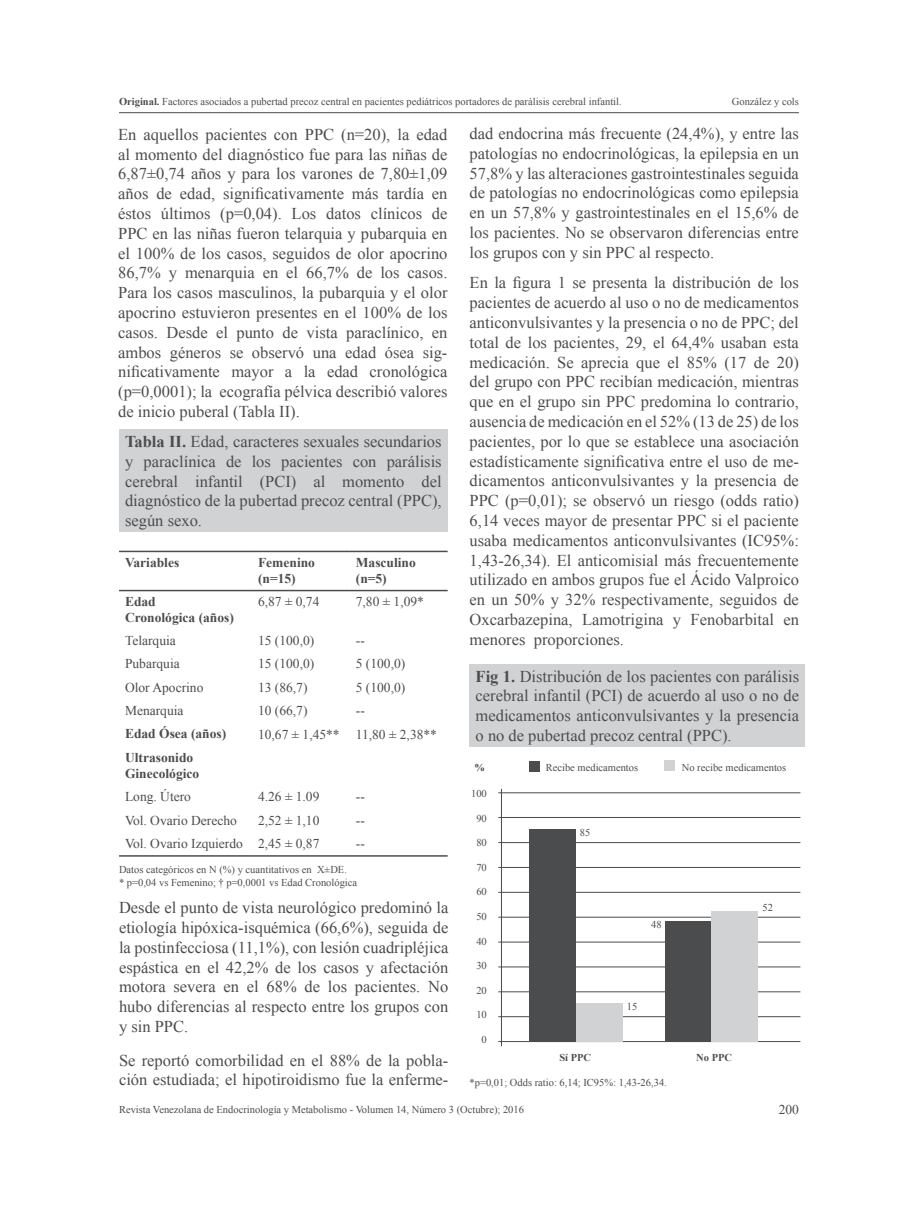
<style>
.page{position:relative;width:918px;height:1212px;background:#fff}
.page>*{position:absolute;margin:0;border:0;box-sizing:border-box;transform-origin:0 0}
.contenido_general{font:16.5px/19.8px "Times New Roman";color:#4b4c4d;text-align:justify}
.tabla{font:16.5px/19.8px "Times New Roman";color:#4b4c4d;text-align:justify}
.contenido_general-2{font:13.5px "Times New Roman";color:#4b4c4d}
.tabla-2{font:700 13.5px "Times New Roman";color:#4b4c4d}
.tabla-3{font:13.5px "Times New Roman";color:#4b4c4d}
.tabla-4{font:10.5px "Times New Roman";color:#4b4c4d}
.figura{font:10.5px "Times New Roman";color:#4b4c4d}
.figura-2{font:700 10.5px "Times New Roman";color:#4b4c4d}
.s1{font-weight:700}
</style>
<div class="page">
<hr style="left:119px;top:112px;width:680px;height:1px;background:#4b4c4d">
<div style="left:119px;top:430px;width:329px;height:102px;background:#d1d2d4"></div>
<hr style="left:119px;top:551px;width:133px;height:1px;background:#4b4c4d">
<hr style="left:252px;top:551px;width:98px;height:1px;background:#4b4c4d">
<hr style="left:350px;top:551px;width:98px;height:1px;background:#4b4c4d">
<hr style="left:119px;top:590px;width:133px;height:1px;background:#4b4c4d">
<hr style="left:252px;top:590px;width:98px;height:1px;background:#4b4c4d">
<hr style="left:350px;top:590px;width:98px;height:1px;background:#4b4c4d">
<hr style="left:119px;top:855px;width:133px;height:2px;background:#4b4c4d">
<hr style="left:252px;top:855px;width:98px;height:2px;background:#4b4c4d">
<hr style="left:350px;top:855px;width:98px;height:2px;background:#4b4c4d">
<div style="left:470px;top:664px;width:335px;height:83px;background:#d1d2d4"></div>
<hr style="left:498px;top:817px;width:302px;height:1px;background:#4b4c4d">
<hr style="left:498px;top:792px;width:302px;height:1px;background:#4b4c4d">
<hr style="left:501px;top:789px;width:1px;height:257px;background:#4b4c4d">
<hr style="left:498px;top:842px;width:302px;height:1px;background:#4b4c4d">
<hr style="left:498px;top:867px;width:302px;height:1px;background:#4b4c4d">
<hr style="left:498px;top:892px;width:302px;height:1px;background:#4b4c4d">
<hr style="left:498px;top:917px;width:302px;height:1px;background:#4b4c4d">
<hr style="left:498px;top:942px;width:302px;height:1px;background:#4b4c4d">
<hr style="left:498px;top:967px;width:302px;height:1px;background:#4b4c4d">
<hr style="left:498px;top:991px;width:302px;height:1px;background:#4b4c4d">
<hr style="left:498px;top:1016px;width:302px;height:1px;background:#4b4c4d">
<hr style="left:498px;top:1041px;width:302px;height:1px;background:#4b4c4d">
<div style="left:529px;top:829px;width:47px;height:212px;background:#4b4c4d"></div>
<div style="left:665px;top:921px;width:47px;height:120px;background:#4b4c4d"></div>
<div style="left:712px;top:911px;width:46px;height:130px;background:#d1d2d4"></div>
<div style="left:576px;top:1003px;width:47px;height:38px;background:#d1d2d4"></div>
<div style="left:529px;top:761px;width:10px;height:10px;background:#4b4c4d"></div>
<div style="left:665px;top:761px;width:10px;height:10px;background:#d1d2d4"></div>
<p class="tabla-4" style="left:119px;top:95px;width:504px"><span class="s1">Original.</span> Factores asociados a pubertad precoz central en pacientes pediátricos portadores de parálisis cerebral infantil.</p>
<p class="tabla-4" style="left:732px;top:95px;width:69px">González y cols</p>
<p class="contenido_general" style="left:118px;top:124px;width:331px">En aquellos pacientes con PPC (n=20), la edad al momento del diagnóstico fue para las niñas de 6,87±0,74 años y para los varones de 7,80±1,09 años de edad, significativamente más tardía en éstos últimos (p=0,04). Los datos clínicos de PPC en las niñas fueron telarquia y pubarquia en el 100% de los casos, seguidos de olor apocrino 86,7% y menarquia en el 66,7% de los casos.<br>Para los casos masculinos, la pubarquia y el olor apocrino estuvieron presentes en el 100% de los casos. Desde el punto de vista paraclínico, en ambos géneros se observó una edad ósea sig&shy;nificativamente mayor a la edad cronológica (p=0,0001); la ecografía pélvica describió valores de inicio puberal (Tabla II).</p>
<p class="contenido_general" style="left:470px;top:123px;width:331px">dad endocrina más frecuente (24,4%), y entre las patologías no endocrinológicas, la epilepsia en un 57,8% y las alteraciones gastrointestinales seguida de patologías no endocrinológicas como epilepsia en un 57,8% y gastrointestinales en el 15,6% de los pacientes. No se observaron diferencias entre los grupos con y sin PPC al respecto.</p>
<p class="contenido_general" style="left:470px;top:273px;width:331px">En la figura 1 se presenta la distribución de los pacientes de acuerdo al uso o no de medicamentos anticonvulsivantes y la presencia o no de PPC; del total de los pacientes, 29, el 64,4% usaban esta medicación. Se aprecia que el 85% (17 de 20) del grupo con PPC recibían medicación, mientras que en el grupo sin PPC predomina lo contrario, ausencia de medicación en el 52% (13 de 25) de los pacientes, por lo que se establece una asociación estadísticamente significativa entre el uso de me&shy;dicamentos anticonvulsivantes y la presencia de PPC (p=0,01); se observó un riesgo (odds ratio)<br>6,14 veces mayor de presentar PPC si el paciente usaba medicamentos anticonvulsivantes (IC95%:<br>1,43-26,34). El anticomisial más frecuentemente utilizado en ambos grupos fue el Ácido Valproico en un 50% y 32% respectivamente, seguidos de Oxcarbazepina, Lamotrigina y Fenobarbital en menores proporciones.</p>
<p class="tabla" style="left:125px;top:431px;width:318px"><span class="s1">Tabla II.</span> Edad, caracteres sexuales secundarios y paraclínica de los pacientes con parálisis cerebral infantil (PCI) al momento del diagnóstico de la pubertad precoz central (PPC), según sexo.</p>
<p class="tabla-2" style="left:125px;top:553px;width:56px">Variables</p>
<p class="tabla-2" style="left:258px;top:553px;width:58px">Femenino</p>
<p class="tabla-2" style="left:258px;top:569px;width:39px">(n=15)</p>
<p class="tabla-2" style="left:356px;top:553px;width:62px">Masculino</p>
<p class="tabla-2" style="left:356px;top:569px;width:32px">(n=5)</p>
<p class="contenido_general-2" style="left:258px;top:592px;width:63px">6,87 ± 0,74</p>
<p class="contenido_general-2" style="left:356px;top:592px;width:70px">7,80 ± 1,09*</p>
<p class="tabla-2" style="left:125px;top:592px;width:32px">Edad</p>
<p class="tabla-2" style="left:125px;top:608px;width:110px">Cronológica (años)</p>
<p class="tabla-3" style="left:125px;top:631px;width:52px">Telarquia</p>
<p class="contenido_general-2" style="left:258px;top:631px;width:58px">15 (100,0)</p>
<p class="contenido_general-2" style="left:356px;top:631px;width:10px">--</p>
<p class="tabla-3" style="left:125px;top:655px;width:56px">Pubarquia</p>
<p class="contenido_general-2" style="left:258px;top:655px;width:58px">15 (100,0)</p>
<p class="contenido_general-2" style="left:356px;top:655px;width:51px">5 (100,0)</p>
<p class="tabla-3" style="left:125px;top:678px;width:80px">Olor Apocrino</p>
<p class="contenido_general-2" style="left:258px;top:678px;width:51px">13 (86,7)</p>
<p class="contenido_general-2" style="left:356px;top:678px;width:51px">5 (100,0)</p>
<p class="tabla-3" style="left:125px;top:702px;width:60px">Menarquia</p>
<p class="contenido_general-2" style="left:258px;top:702px;width:51px">10 (66,7)</p>
<p class="contenido_general-2" style="left:356px;top:702px;width:10px">--</p>
<p class="tabla-2" style="left:125px;top:724px;width:103px">Edad Ósea (años)</p>
<p class="contenido_general-2" style="left:258px;top:725px;width:83px">10,67 ± 1,45**</p>
<p class="contenido_general-2" style="left:356px;top:725px;width:83px">11,80 ± 2,38**</p>
<p class="tabla-2" style="left:125px;top:748px;width:70px">Ultrasonido</p>
<p class="tabla-2" style="left:125px;top:764px;width:76px">Ginecológico</p>
<p class="tabla-3" style="left:125px;top:787px;width:67px">Long. Útero</p>
<p class="contenido_general-2" style="left:258px;top:787px;width:63px">4.26 ± 1.09</p>
<p class="contenido_general-2" style="left:356px;top:787px;width:10px">--</p>
<p class="tabla-3" style="left:125px;top:811px;width:113px">Vol. Ovario Derecho</p>
<p class="contenido_general-2" style="left:258px;top:811px;width:63px">2,52 ± 1,10</p>
<p class="contenido_general-2" style="left:356px;top:811px;width:10px">--</p>
<p class="tabla-3" style="left:125px;top:834px;width:119px">Vol. Ovario Izquierdo</p>
<p class="contenido_general-2" style="left:258px;top:834px;width:63px">2,45 ± 0,87</p>
<p class="contenido_general-2" style="left:356px;top:834px;width:10px">--</p>
<p class="tabla-4" style="left:119px;top:862px;width:229px">Datos categóricos en N (%) y cuantitativos en X±DE.</p>
<p class="tabla-4" style="left:119px;top:875px;width:240px">* p=0,04 vs Femenino; † p=0,0001 vs Edad Cronológica</p>
<p class="tabla" style="left:476px;top:666px;width:325px"><span class="s1">Fig 1.</span> Distribución de los pacientes con parálisis cerebral infantil (PCI) de acuerdo al uso o no de medicamentos anticonvulsivantes y la presencia o no de pubertad precoz central (PPC).</p>
<p class="figura-2" style="left:475px;top:760px;width:12px">%</p>
<p class="figura" style="left:471px;top:786px;width:17px">100</p>
<p class="figura" style="left:476px;top:811px;width:12px">90</p>
<p class="figura" style="left:476px;top:836px;width:12px">80</p>
<p class="figura" style="left:476px;top:860px;width:12px">70</p>
<p class="figura" style="left:476px;top:885px;width:12px">60</p>
<p class="figura" style="left:476px;top:909px;width:12px">50</p>
<p class="figura" style="left:476px;top:934px;width:12px">40</p>
<p class="figura" style="left:476px;top:959px;width:12px">30</p>
<p class="figura" style="left:476px;top:983px;width:12px">20</p>
<p class="figura" style="left:476px;top:1008px;width:12px">10</p>
<p class="figura" style="left:482px;top:1032px;width:7px">0</p>
<p class="figura-2" style="left:559px;top:1050px;width:33px">Sí PPC</p>
<p class="figura-2" style="left:696px;top:1050px;width:37px">No PPC</p>
<p class="figura" style="left:546px;top:761px;width:94px">Recibe medicamentos</p>
<p class="figura" style="left:682px;top:760px;width:106px">No recibe medicamentos</p>
<p class="figura" style="left:580px;top:825px;width:12px">85</p>
<p class="contenido_general" style="left:119px;top:897px;width:331px">Desde el punto de vista neurológico predominó la etiología hipóxica-isquémica (66,6%), seguida de la postinfecciosa (11,1%), con lesión cuadripléjica espástica en el 42,2% de los casos y afectación motora severa en el 68% de los pacientes. No hubo diferencias al respecto entre los grupos con y sin PPC.</p>
<p class="contenido_general" style="left:119px;top:1050px;width:331px">Se reportó comorbilidad en el 88% de la pobla&shy;ción estudiada; el hipotiroidismo fue la enferme-</p>
<p class="figura" style="left:763px;top:900px;width:12px">52</p>
<p class="figura" style="left:651px;top:917px;width:12px">48</p>
<p class="figura" style="left:627px;top:999px;width:12px">15</p>
<p class="figura" style="left:470px;top:1075px;width:199px">*p=0,01; Odds ratio: 6,14; IC95%: 1,43-26,34.</p>
<p class="tabla-4" style="left:119px;top:1102px;width:406px">Revista Venezolana de Endocrinología y Metabolismo - Volumen 14, Número 3 (Octubre); 2016</p>
<p class="tabla-3" style="left:779px;top:1100px;width:22px">200</p>
</div>
